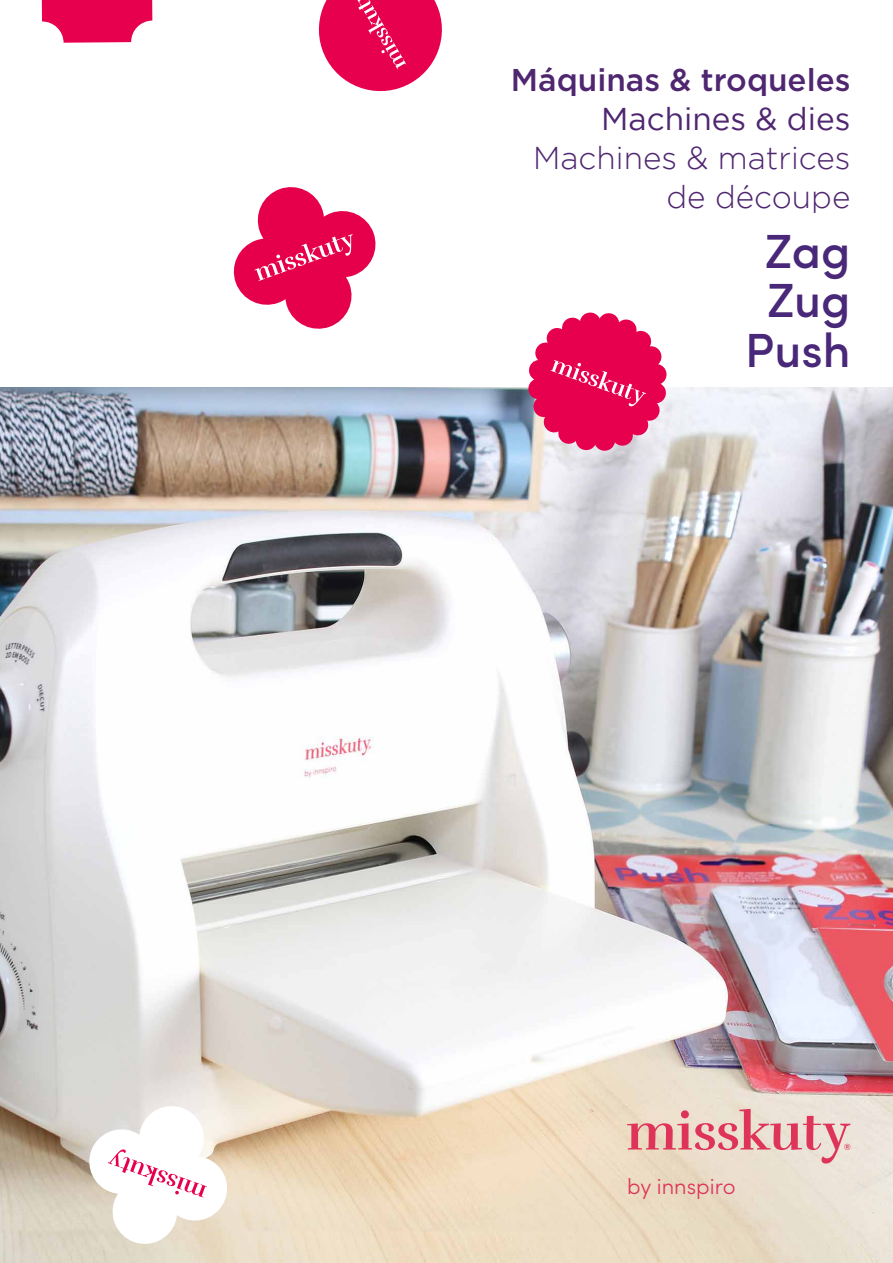
<style>
.page{position:relative;width:893px;height:1263px;background:#fff}
.page>*{position:absolute;margin:0;border:0;box-sizing:border-box;transform-origin:0 0}
.t1{font:500 48px/49.5px "Sofia Pro";color:#492779;text-align:center}
.t2{font:300 31.5px/39px "Gotham";color:#4f2670;text-align:right}
.t3{font:500 31.5px "Gotham";color:#4f2670}
.t4{font:31.5px "Gotham";color:#4f2670}
.t5{font:300 21.9px "Sofia Pro";color:#de3459}
.t6{font:700 8.7px "Gotham";color:#de3459}
</style>
<div class="page">
<img style="left:0;top:388px;width:893px;height:875px">
<svg style="left:627px;top:1109px;width:223px;height:54px;background:#e8b8b4"></svg>
<svg style="left:318px;top:0;width:124px;height:92px"></svg>
<svg style="left:41px;top:0;width:111px;height:43px"></svg>
<svg style="left:85px;top:1102px;width:146px;height:146px"></svg>
<svg style="left:233px;top:187px;width:143px;height:142px"></svg>
<svg style="left:525px;top:312px;width:145px;height:142px"></svg>
<p class="t3" style="left:511px;top:62px;width:341px">Máquinas &amp; troqueles</p>
<p class="t4" style="left:601px;top:101px;width:251px">Machines &amp; dies</p>
<p class="t2" style="left:533px;top:138px;width:319px">Machines &amp; matrices de découpe</p>
<h1 class="t1" style="left:745px;top:223px;width:107px">Zag<br>Zug<br>Push</h1>
<p class="t5" style="left:627px;top:1171px;width:110px">by innspiro</p>
<p class="t6" style="left:844px;top:1142px;width:9px">®</p>
</div>
